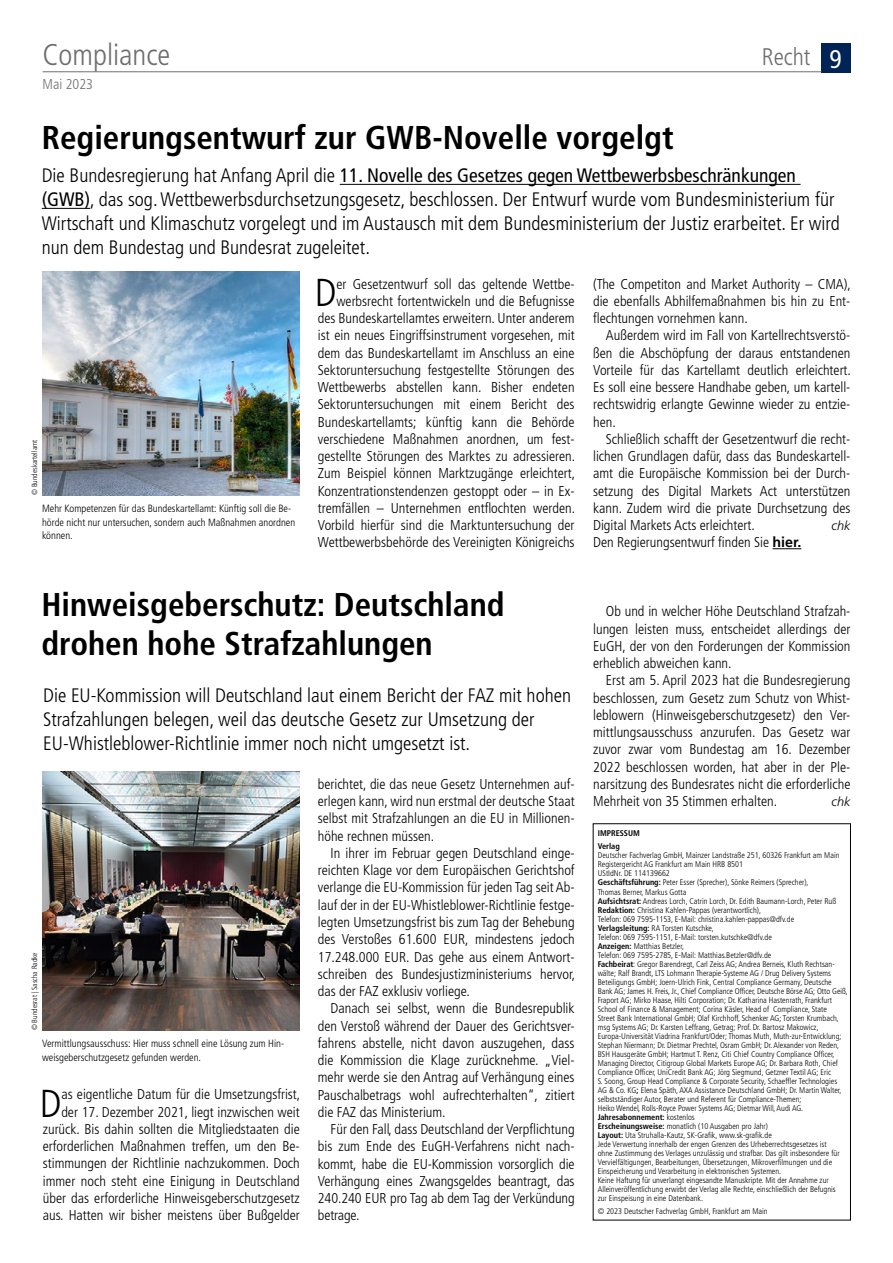
<style>
.page{position:relative;width:893px;height:1263px;background:#fff}
.page>*{position:absolute;margin:0;border:0;box-sizing:border-box;transform-origin:0 0}
.t1{font:300 condensed 39px "Frutiger LT Pro";color:#000}
.t2{font:700 condensed 33px/39px "Frutiger LT Pro";color:#000}
.t3{font:300 condensed 30px "Frutiger LT Pro";color:#6e6e6e}
.t4{font:300 condensed 24px "Frutiger LT Pro";color:#6e6e6e}
.t5{font:300 condensed 19.5px/24px "Frutiger LT Pro";color:#000}
.t6{font:300 condensed 14.25px/17.2px "Frutiger LT Pro";color:#000;text-align:justify}
.t7{font:300 condensed 14.25px "Frutiger LT Pro";color:#6e6e6e}
.t8{font:italic 300 12.75px "Frutiger LT Pro";color:#000}
.t9{font:300 condensed 10.5px/13.5px "Frutiger LT Pro";color:#000}
.t10{font:300 condensed 8.25px/9px "Frutiger LT Pro";color:#000}
.t11{font:700 condensed 8.25px/13.2px "Frutiger LT Pro";color:#000}
.t12{font:300 condensed 7.5px "Frutiger LT Pro";color:#000}
.s1{font-weight:400;font-size:25.5px;color:#fff}
.s2{font-weight:400}
.s3{font-weight:700;font-stretch:normal}
.s4{font-weight:700}
</style>
<div class="page">
<div style="left:821px;top:43px;width:29px;height:30px;background:#002455"></div>
<hr style="left:43px;top:71px;width:778px;height:1px;background:#6e6e6e">
<hr style="left:340px;top:184px;width:461px;height:1px;background:#000">
<hr style="left:42px;top:208px;width:48px;height:1px;background:#000">
<img style="left:43px;top:271px;width:257px;height:224px">
<div style="left:593px;top:823px;width:258px;height:397px;border:1px solid #000"></div>
<svg style="left:773px;top:548px;width:28px;height:1px"></svg>
<img style="left:43px;top:772px;width:257px;height:258px">
<h3 class="t3" style="left:43px;top:37px;width:129px">Compliance</h3>
<h3 class="t4" style="left:762px;top:43px;width:81px">Recht <span class="s1">9</span></h3>
<p class="t7" style="left:43px;top:76px;width:52px">Mai 2023</p>
<h2 class="t2" style="left:42px;top:118px;width:633px">Regierungsentwurf zur GWB-Novelle vorgelgt</h2>
<p class="t5" style="left:42px;top:164px;width:800px">Die Bundesregierung hat Anfang April die <span class="s2">11. Novelle des Gesetzes gegen Wettbewerbsbeschränkungen (GWB)</span>, das sog. Wettbewerbsdurchsetzungsgesetz, beschlossen. Der Entwurf wurde vom Bundesministerium für Wirtschaft und Klimaschutz vorgelegt und im Austausch mit dem Bundesministerium der Justiz erarbeitet. Er wird nun dem Bundestag und Bundesrat zugeleitet.</p>
<p class="t12" style="left:30px;top:495px;width:57px;rotate:-90deg">© Bundeskartellamt</p>
<p class="t9" style="left:42px;top:502px;width:255px">Mehr Kompetenzen für das Bundeskartellamt: Künftig soll die Be&shy;hörde nicht nur untersuchen, sondern auch Maßnahmen anordnen können.</p>
<p class="t6" style="left:318px;top:275px;width:259px;text-align:right">er Gesetzentwurf soll das geltende Wettbe&shy;werbsrecht fortentwickeln und die Befugnisse des Bundeskartellamtes erweitern. Unter anderem ist ein neues Eingriffsinstrument vorgesehen, mit dem das Bundeskartellamt im Anschluss an eine Sektoruntersuchung festgestellte Störungen des Wettbewerbs abstellen kann. Bisher endeten Sektoruntersuchungen mit einem Bericht des Bundeskartellamts; künftig kann die Behörde verschiedene Maßnahmen anordnen, um fest&shy;gestellte Störungen des Marktes zu adressieren.<br>Zum Beispiel können Marktzugänge erleichtert, Konzentrationstendenzen gestoppt oder – in Ex&shy;tremfällen – Unternehmen entflochten werden.<br>Vorbild hierfür sind die Marktuntersuchung der Wettbewerbsbehörde des Vereinigten Königreichs</p>
<h1 class="t1" style="left:315px;top:270px;width:23px">D</h1>
<h2 class="t2" style="left:41px;top:585px;width:465px">Hinweisgeberschutz: Deutschland drohen hohe Strafzahlungen</h2>
<h3 class="t5" style="left:43px;top:683px;width:529px">Die EU-Kommission will Deutschland laut einem Bericht der FAZ mit hohen<br>Strafzahlungen belegen, weil das deutsche Gesetz zur Umsetzung der<br>EU-Whistleblower-Richtlinie immer noch nicht umgesetzt ist.</h3>
<p class="t12" style="left:30px;top:1030px;width:79px;rotate:-90deg">© Bundesrat | Sascha Radke</p>
<p class="t9" style="left:42px;top:1037px;width:244px">Vermittlungsausschuss: Hier muss schnell eine Lösung zum Hin&shy;weisgeberschutzgesetz gefunden werden.</p>
<p class="t6" style="left:43px;top:1086px;width:259px;text-align:right">as eigentliche Datum für die Umsetzungsfrist, der 17. Dezember 2021, liegt inzwischen weit zurück. Bis dahin sollten die Mitgliedstaaten die erforderlichen Maßnahmen treffen, um den Be&shy;stimmungen der Richtlinie nachzukommen. Doch immer noch steht eine Einigung in Deutschland über das erforderliche Hinweisgeberschutzgesetz aus. Hatten wir bisher meistens über Bußgelder</p>
<h1 class="t1" style="left:40px;top:1081px;width:23px">D</h1>
<p class="t6" style="left:318px;top:775px;width:258px">berichtet, die das neue Gesetz Unternehmen auf&shy;erlegen kann, wird nun erstmal der deutsche Staat selbst mit Strafzahlungen an die EU in Millionen&shy;höhe rechnen müssen.</p>
<p class="t6" style="left:318px;top:844px;width:259px;text-indent:13px">In ihrer im Februar gegen Deutschland einge&shy;reichten Klage vor dem Europäischen Gerichtshof verlange die EU-Kommission für jeden Tag seit Ab&shy;lauf der in der EU-Whistleblower-Richtlinie festge&shy;legten Umsetzungsfrist bis zum Tag der Behebung des Verstoßes 61.600 EUR, mindestens jedoch 17.248.000 EUR. Das gehe aus einem Antwort&shy;schreiben des Bundesjustizministeriums hervor, das der FAZ exklusiv vorliege.</p>
<p class="t6" style="left:318px;top:1000px;width:258px;text-indent:13px">Danach sei selbst, wenn die Bundesrepublik den Verstoß während der Dauer des Gerichtsver&shy;fahrens abstelle, nicht davon auszugehen, dass die Kommission die Klage zurücknehme. „Viel&shy;mehr werde sie den Antrag auf Verhängung eines Pauschalbetrags wohl aufrechterhalten“, zitiert die FAZ das Ministerium.</p>
<p class="t6" style="left:318px;top:1121px;width:258px;text-indent:13px">Für den Fall, dass Deutschland der Verpflichtung bis zum Ende des EuGH-Verfahrens nicht nach&shy;kommt, habe die EU-Kommission vorsorglich die Verhängung eines Zwangsgeldes beantragt, das 240.240 EUR pro Tag ab dem Tag der Verkündung betrage.</p>
<p class="t6" style="left:593px;top:275px;width:259px">(The Competiton and Market Authority – CMA), die ebenfalls Abhilfemaßnahmen bis hin zu Ent&shy;flechtungen vornehmen kann.</p>
<p class="t6" style="left:593px;top:327px;width:259px;text-indent:13px">Außerdem wird im Fall von Kartellrechtsverstö&shy;ßen die Abschöpfung der daraus entstandenen Vorteile für das Kartellamt deutlich erleichtert.<br>Es soll eine bessere Handhabe geben, um kartell&shy;rechtswidrig erlangte Gewinne wieder zu entzie&shy;hen.</p>
<p class="t6" style="left:593px;top:430px;width:259px;text-indent:13px">Schließlich schafft der Gesetzentwurf die recht&shy;lichen Grundlagen dafür, dass das Bundeskartell&shy;amt die Europäische Kommission bei der Durch&shy;setzung des Digital Markets Act unterstützen kann. Zudem wird die private Durchsetzung des Digital Markets Acts erleichtert.</p>
<p class="t8" style="left:831px;top:518px;width:21px">chk</p>
<p class="t6" style="left:593px;top:534px;width:210px">Den Regierungsentwurf finden Sie <span class="s3">hier.</span></p>
<p class="t6" style="left:593px;top:603px;width:259px;text-indent:13px">Ob und in welcher Höhe Deutschland Strafzah&shy;lungen leisten muss, entscheidet allerdings der EuGH, der von den Forderungen der Kommission erheblich abweichen kann.</p>
<p class="t6" style="left:593px;top:672px;width:259px;text-indent:13px">Erst am 5. April 2023 hat die Bundesregierung beschlossen, zum Gesetz zum Schutz von Whist&shy;leblowern (Hinweisgeberschutzgesetz) den Ver&shy;mittlungsausschuss anzurufen. Das Gesetz war zuvor zwar vom Bundestag am 16. Dezember 2022 beschlossen worden, hat aber in der Ple&shy;narsitzung des Bundesrates nicht die erforderliche Mehrheit von 35 Stimmen erhalten.</p>
<p class="t8" style="left:831px;top:794px;width:21px">chk</p>
<p class="t11" style="left:598px;top:827px;width:44px">IMPRESSUM<br>Verlag</p>
<p class="t10" style="left:598px;top:851px;width:252px">Deutscher Fachverlag GmbH, Mainzer Landstraße 251, 60326 Frankfurt am Main Registergericht AG Frankfurt am Main HRB 8501<br>UStIdNr. DE 114139662<br><span class="s4">Geschäftsführung:</span> Peter Esser (Sprecher), Sönke Reimers (Sprecher),<br>Thomas Berner, Markus Gotta<br><span class="s4">Aufsichtsrat:</span> Andreas Lorch, Catrin Lorch, Dr. Edith Baumann-Lorch, Peter Ruß <span class="s4">Redaktion:</span> Christina Kahlen-Pappas (verantwortlich),<br>Telefon: 069 7595-1153, E-Mail: christina.kahlen-pappas@dfv.de <span class="s4">Verlagsleitung:</span> RA Torsten Kutschke,<br>Telefon: 069 7595-1151, E-Mail: torsten.kutschke@dfv.de<br><span class="s4">Anzeigen:</span> Matthias Betzler,<br>Telefon: 069 7595-2785, E-Mail: Matthias.Betzler@dfv.de<br><span class="s4">Fachbeirat</span>: Gregor Barendregt, Carl Zeiss AG; Andrea Berneis, Kluth Rechtsan&shy;wälte; Ralf Brandt, LTS Lohmann Therapie-Systeme AG / Drug Delivery Systems Beteiligungs GmbH; Joern-Ulrich Fink, Central Compliance Germany, Deutsche Bank AG; James H. Freis, Jr., Chief Compliance Officer, Deutsche Börse AG; Otto Geiß, Fraport AG; Mirko Haase, Hilti Corporation; Dr. Katharina Hastenrath, Frankfurt School of Finance &amp; Management; Corina Käsler, Head of Compliance, State<br>Street Bank International GmbH; Olaf Kirchhoff, Schenker AG; Torsten Krumbach, msg Systems AG; Dr. Karsten Leffrang, Getrag; Prof. Dr. Bartosz Makowicz, Europa-Universität Viadrina Frankfurt/Oder; Thomas Muth, Muth-zur-Entwicklung; Stephan Niermann; Dr. Dietmar Prechtel, Osram GmbH; Dr. Alexander von Reden, BSH Hausgeräte GmbH; Hartmut T. Renz, Citi Chief Country Compliance Officer, Managing Director, Citigroup Global Markets Europe AG; Dr. Barbara Roth, Chief Compliance Officer, UniCredit Bank AG; Jörg Siegmund, Getzner Textil AG; Eric<br>S. Soong, Group Head Compliance &amp; Corporate Security, Schaeffler Technologies AG &amp; Co. KG<span class="s4">;</span> Elena Späth, AXA Assistance Deutschland GmbH; Dr. Martin Walter, selbstständiger Autor, Berater und Referent für Compliance-Themen;<br>Heiko Wendel, Rolls-Royce Power Systems AG; Dietmar Will, Audi AG.<br><span class="s4">Jahresabonnement:</span> kostenlos<br><span class="s4">Erscheinungsweise:</span> monatlich (10 Ausgaben pro Jahr)<br><span class="s4">Layout:</span> Uta Struhalla-Kautz, SK-Grafik, www.sk-grafik.de<br>Jede Verwertung innerhalb der engen Grenzen des Urheberrechtsgesetzes ist<br>ohne Zustimmung des Verlages unzulässig und strafbar. Das gilt insbesondere für Vervielfältigungen, Bearbeitungen, Übersetzungen, Mikroverfilmungen und die Einspeicherung und Verarbeitung in elektronischen Systemen.<br>Keine Haftung für unverlangt eingesandte Manuskripte. Mit der Annahme zur Alleinveröffentlichung erwirbt der Verlag alle Rechte, einschließlich der Befugnis<br>zur Einspeisung in eine Datenbank.</p>
<p class="t10" style="left:598px;top:1206px;width:171px">© 2023 Deutscher Fachverlag GmbH, Frankfurt am Main</p>
</div>
